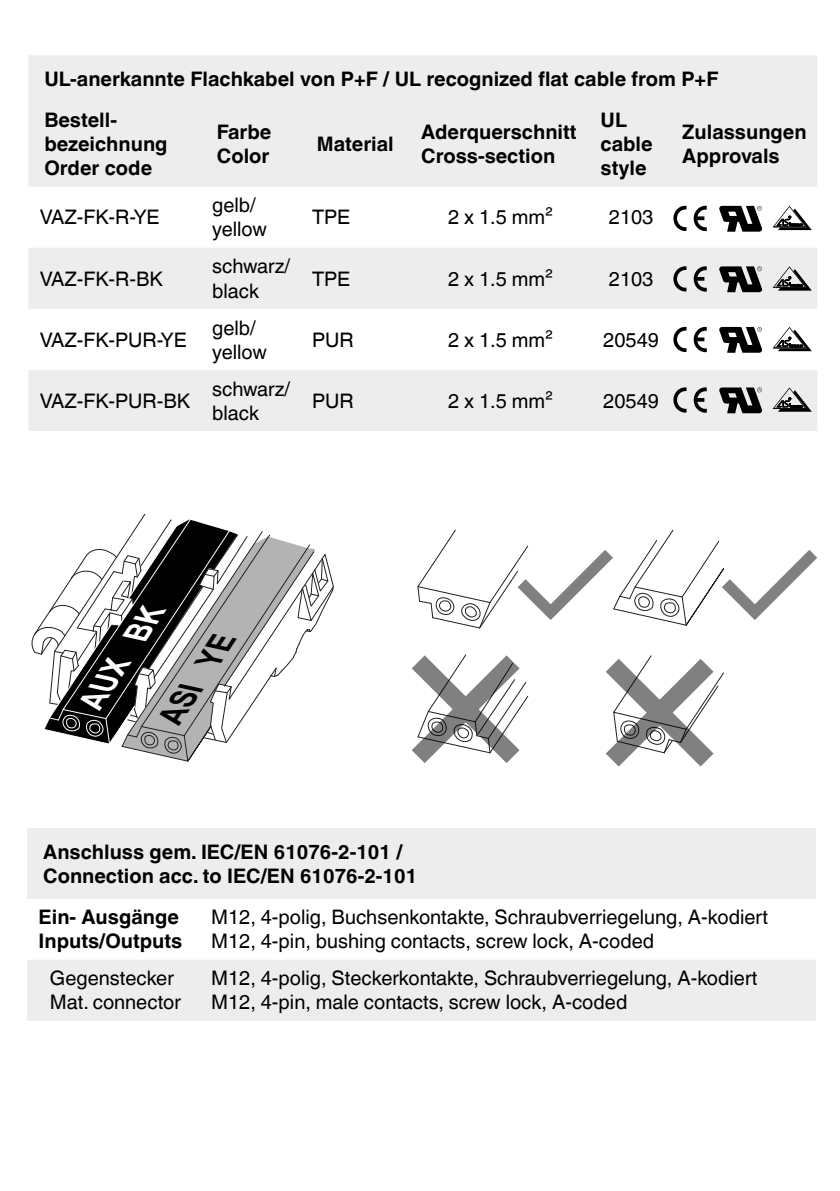
<style>
.page{position:relative;width:840px;height:1191px;background:#fff}
.page>*{position:absolute;margin:0;border:0;box-sizing:border-box;transform-origin:0 0}
.t1{font:italic 700 31.2px "Arial";color:#fff;scale:.88 1}
.t2{font:italic 700 31.2px "Arial";color:#000;scale:.88 1}
.t3{font:20px/24px "Helvetica World";color:#000}
.t4{font:700 20px/24px "Helvetica World";color:#000}
</style>
<div class="page">
<div style="left:28px;top:55px;width:788px;height:132px;background:#ededed"></div>
<svg style="left:28px;top:248px;width:788px;height:183px;fill:#ededed"></svg>
<svg style="left:772px;top:387px;width:39px;height:25px"></svg>
<svg style="left:718px;top:387px;width:43px;height:26px"></svg>
<svg style="left:693px;top:387px;width:13px;height:26px"></svg>
<svg style="left:673px;top:387px;width:13px;height:25px"></svg>
<svg style="left:772px;top:327px;width:39px;height:24px"></svg>
<svg style="left:718px;top:327px;width:43px;height:26px"></svg>
<svg style="left:693px;top:327px;width:13px;height:25px"></svg>
<svg style="left:673px;top:327px;width:13px;height:25px"></svg>
<svg style="left:772px;top:266px;width:39px;height:25px"></svg>
<svg style="left:718px;top:266px;width:43px;height:26px"></svg>
<svg style="left:693px;top:266px;width:13px;height:26px"></svg>
<svg style="left:673px;top:266px;width:13px;height:25px"></svg>
<svg style="left:772px;top:206px;width:39px;height:24px"></svg>
<svg style="left:719px;top:206px;width:42px;height:26px"></svg>
<svg style="left:693px;top:206px;width:13px;height:25px"></svg>
<svg style="left:673px;top:206px;width:13px;height:25px"></svg>
<div style="left:27px;top:828px;width:788px;height:70px;background:#ededed"></div>
<div style="left:27px;top:960px;width:788px;height:60px;background:#ededed"></div>
<svg style="left:31px;top:513px;width:303px;height:249px"></svg>
<svg style="left:412px;top:654px;width:116px;height:109px"></svg>
<svg style="left:606px;top:655px;width:118px;height:111px"></svg>
<svg style="left:417px;top:529px;width:399px;height:100px"></svg>
<p class="t4" style="left:44px;top:58px;width:675px;line-height:41.6px">UL-anerkannte Flachkabel von P+F / UL recognized flat cable from P+F<br>Bestell-</p>
<p class="t4" style="left:44px;top:132px;width:125px">bezeichnung<br>Order code</p>
<p class="t4" style="left:217px;top:120px;width:56px">Farbe<br>Color</p>
<p class="t4" style="left:316px;top:132px;width:78px">Material</p>
<p class="t4" style="left:421px;top:120px;width:157px">Aderquerschnitt<br>Cross-section</p>
<p class="t4" style="left:600px;top:108px;width:54px">UL cable style</p>
<p class="t4" style="left:682px;top:120px;width:126px">Zulassungen<br>Approvals</p>
<p class="t3" style="left:40px;top:205px;width:121px">VAZ-FK-R-YE</p>
<p class="t3" style="left:212px;top:193px;width:56px">gelb/ yellow</p>
<p class="t3" style="left:312px;top:205px;width:40px">TPE</p>
<p class="t3" style="left:448px;top:205px;width:106px">2 x 1.5 mm²</p>
<p class="t3" style="left:608px;top:205px;width:46px">2103</p>
<p class="t3" style="left:40px;top:266px;width:125px">VAZ-FK-R-BK</p>
<p class="t3" style="left:212px;top:254px;width:79px">schwarz/ black</p>
<p class="t3" style="left:312px;top:266px;width:40px">TPE</p>
<p class="t3" style="left:448px;top:266px;width:106px">2 x 1.5 mm²</p>
<p class="t3" style="left:608px;top:266px;width:46px">2103</p>
<p class="t3" style="left:40px;top:328px;width:149px">VAZ-FK-PUR-YE</p>
<p class="t3" style="left:212px;top:316px;width:56px">gelb/ yellow</p>
<p class="t3" style="left:312px;top:328px;width:43px">PUR</p>
<p class="t3" style="left:448px;top:328px;width:106px">2 x 1.5 mm²</p>
<p class="t3" style="left:603px;top:328px;width:57px">20549</p>
<p class="t3" style="left:40px;top:389px;width:152px">VAZ-FK-PUR-BK</p>
<p class="t3" style="left:212px;top:377px;width:79px">schwarz/ black</p>
<p class="t3" style="left:312px;top:389px;width:43px">PUR</p>
<p class="t3" style="left:448px;top:389px;width:106px">2 x 1.5 mm²</p>
<p class="t3" style="left:603px;top:389px;width:57px">20549</p>
<h1 class="t1" style="left:73px;top:694px;width:140px;rotate:-57deg">AUX BK</h1>
<h1 class="t2" style="left:153px;top:709px;width:122px;rotate:-57deg">ASI YE</h1>
<p class="t4" style="left:43px;top:839px;width:375px">Anschluss gem. IEC/EN 61076-2-101 /<br>Connection acc. to IEC/EN 61076-2-101</p>
<p class="t4" style="left:39px;top:905px;width:145px">Ein- Ausgänge<br>Inputs/Outputs</p>
<p class="t3" style="left:211px;top:905px;width:558px">M12, 4-polig, Buchsenkontakte, Schraubverriegelung, A-kodiert<br>M12, 4-pin, bushing contacts, screw lock, A-coded</p>
<p class="t3" style="left:50px;top:966px;width:132px">Gegenstecker<br>Mat. connector</p>
<p class="t3" style="left:211px;top:966px;width:547px">M12, 4-polig, Steckerkontakte, Schraubverriegelung, A-kodiert<br>M12, 4-pin, male contacts, screw lock, A-coded</p>
</div>
